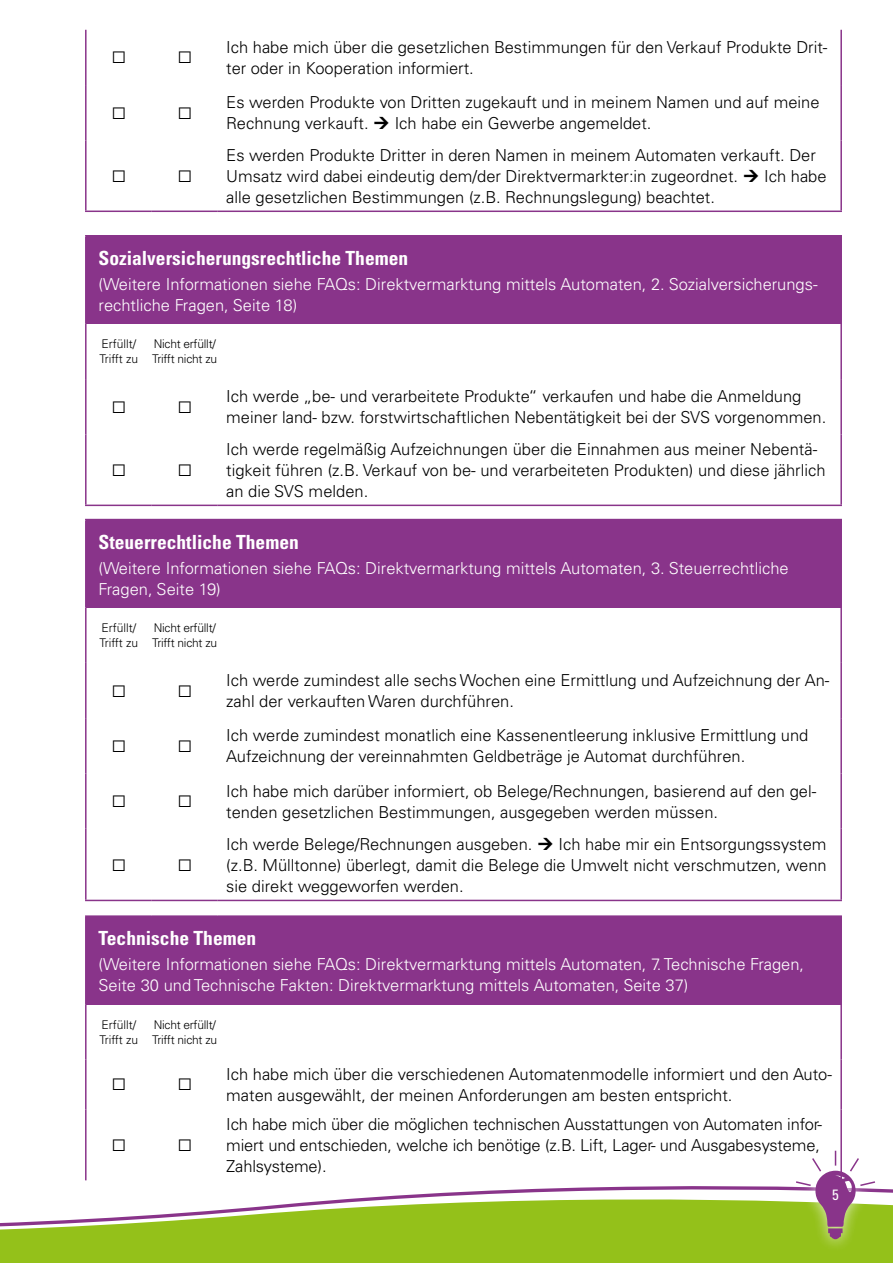
<style>
.page{position:relative;width:893px;height:1263px;background:#fff}
.page>*{position:absolute;margin:0;border:0;box-sizing:border-box;transform-origin:0 0}
.t1{font:700 condensed 19.5px "Univers LT Pro";color:#fff}
.t2{font:300 16.5px/21px "Univers LT Pro 45";color:#000}
.t3{font:300 16.5px/21px "Univers LT Pro 45";color:#fff}
.t4{font:condensed 15px "Univers LT Pro";color:#fff}
.t5{font:300 12px/15px "Univers LT Pro 45";letter-spacing:-.02em;color:#000}
.t6{font:300 12px/15px "Univers LT Pro 45";color:#000}
</style>
<div class="page">
<svg style="left:0;top:1180px;width:893px;height:83px;fill:#94c11a"></svg>
<div style="left:784px;top:1138px;width:103px;height:114px;background:#fff;opacity:.75"></div>
<svg style="left:794px;top:1151px;width:83px;height:88px"></svg>
<div style="left:86px;top:236px;width:755px;height:88px;background:#89348a"></div>
<hr style="left:85px;top:235px;width:67px;height:2px;background:#89348a">
<hr style="left:85px;top:237px;width:2px;height:87px;background:#89348a">
<hr style="left:152px;top:235px;width:66px;height:2px;background:#89348a">
<hr style="left:218px;top:235px;width:624px;height:2px;background:#89348a">
<hr style="left:85px;top:324px;width:2px;height:55px;background:#89348a">
<hr style="left:840px;top:324px;width:2px;height:55px;background:#89348a">
<hr style="left:85px;top:379px;width:2px;height:55px;background:#89348a">
<hr style="left:840px;top:379px;width:2px;height:55px;background:#89348a">
<hr style="left:85px;top:434px;width:2px;height:71px;background:#89348a">
<hr style="left:840px;top:434px;width:2px;height:71px;background:#89348a">
<hr style="left:840px;top:237px;width:2px;height:87px;background:#89348a">
<hr style="left:85px;top:505px;width:67px;height:1px;background:#89348a">
<hr style="left:152px;top:505px;width:66px;height:1px;background:#89348a">
<hr style="left:218px;top:505px;width:624px;height:1px;background:#89348a">
<div style="left:86px;top:519px;width:755px;height:88px;background:#89348a"></div>
<hr style="left:85px;top:519px;width:67px;height:1px;background:#89348a">
<hr style="left:85px;top:520px;width:2px;height:87px;background:#89348a">
<hr style="left:218px;top:519px;width:624px;height:1px;background:#89348a">
<hr style="left:85px;top:607px;width:2px;height:56px;background:#89348a">
<hr style="left:840px;top:607px;width:2px;height:56px;background:#89348a">
<hr style="left:85px;top:663px;width:2px;height:55px;background:#89348a">
<hr style="left:840px;top:663px;width:2px;height:55px;background:#89348a">
<hr style="left:85px;top:718px;width:2px;height:55px;background:#89348a">
<hr style="left:840px;top:718px;width:2px;height:55px;background:#89348a">
<hr style="left:85px;top:773px;width:2px;height:56px;background:#89348a">
<hr style="left:840px;top:773px;width:2px;height:56px;background:#89348a">
<hr style="left:85px;top:829px;width:2px;height:71px;background:#89348a">
<hr style="left:840px;top:829px;width:2px;height:71px;background:#89348a">
<hr style="left:840px;top:520px;width:2px;height:87px;background:#89348a">
<hr style="left:85px;top:900px;width:67px;height:1px;background:#89348a">
<hr style="left:152px;top:900px;width:66px;height:1px;background:#89348a">
<hr style="left:218px;top:900px;width:624px;height:1px;background:#89348a">
<hr style="left:85px;top:30px;width:2px;height:55px;background:#89348a">
<hr style="left:840px;top:30px;width:2px;height:55px;background:#89348a">
<hr style="left:85px;top:85px;width:2px;height:55px;background:#89348a">
<hr style="left:840px;top:85px;width:2px;height:55px;background:#89348a">
<hr style="left:85px;top:140px;width:2px;height:71px;background:#89348a">
<hr style="left:840px;top:140px;width:2px;height:71px;background:#89348a">
<hr style="left:85px;top:211px;width:67px;height:1px;background:#89348a">
<hr style="left:152px;top:211px;width:66px;height:1px;background:#89348a">
<hr style="left:218px;top:211px;width:624px;height:1px;background:#89348a">
<div style="left:86px;top:916px;width:755px;height:88px;background:#89348a"></div>
<hr style="left:85px;top:915px;width:67px;height:2px;background:#89348a">
<hr style="left:85px;top:917px;width:2px;height:87px;background:#89348a">
<hr style="left:152px;top:915px;width:66px;height:2px;background:#89348a">
<hr style="left:218px;top:915px;width:624px;height:2px;background:#89348a">
<hr style="left:85px;top:1004px;width:2px;height:55px;background:#89348a">
<hr style="left:840px;top:1004px;width:2px;height:55px;background:#89348a">
<hr style="left:85px;top:1059px;width:2px;height:50px;background:#89348a">
<hr style="left:840px;top:1059px;width:2px;height:50px;background:#89348a">
<hr style="left:85px;top:1109px;width:2px;height:71px;background:#89348a">
<hr style="left:840px;top:1109px;width:2px;height:71px;background:#89348a">
<hr style="left:840px;top:917px;width:2px;height:87px;background:#89348a">
<p class="t2" style="left:226px;top:36px;width:603px">Ich habe mich über die gesetzlichen Bestimmungen für den Verkauf Produkte Drit&shy;ter oder in Kooperation informiert.</p>
<p class="t2" style="left:226px;top:91px;width:595px">Es werden Produkte von Dritten zugekauft und in meinem Namen und auf meine<br>Rechnung verkauft.</p>
<p class="t2" style="left:395px;top:112px;width:258px">Ich habe ein Gewerbe angemeldet.</p>
<p class="t2" style="left:226px;top:144px;width:591px">Es werden Produkte Dritter in deren Namen in meinem Automaten verkauft. Der<br>Umsatz wird dabei eindeutig dem/der Direktvermarkter:in zugeordnet.</p>
<p class="t2" style="left:764px;top:165px;width:64px">Ich habe</p>
<p class="t2" style="left:226px;top:186px;width:490px">alle gesetzlichen Bestimmungen (z.B. Rechnungslegung) beachtet.</p>
<p class="t1" style="left:99px;top:246px;width:311px">Sozialversicherungsrechtliche Themen</p>
<p class="t3" style="left:99px;top:273px;width:721px">(Weitere Informationen siehe FAQs: Direktvermarktung mittels Automaten, 2. Sozialversicherungs&shy;rechtliche Fragen, Seite 18)</p>
<p class="t6" style="left:99px;top:336px;width:40px">Erfüllt/<br>Trifft zu</p>
<p class="t5" style="left:152px;top:336px;width:66px">Nicht erfüllt/<br>Trifft nicht zu</p>
<p class="t2" style="left:226px;top:385px;width:602px">Ich werde „be- und verarbeitete Produkte“ verkaufen und habe die Anmeldung meiner land- bzw. forstwirtschaftlichen Nebentätigkeit bei der SVS vorgenommen.</p>
<p class="t2" style="left:226px;top:438px;width:601px">Ich werde regelmäßig Aufzeichnungen über die Einnahmen aus meiner Nebentä&shy;tigkeit führen (z.B. Verkauf von be- und verarbeiteten Produkten) und diese jährlich an die SVS melden.</p>
<p class="t1" style="left:99px;top:530px;width:202px">Steuerrechtliche Themen</p>
<p class="t3" style="left:99px;top:557px;width:692px">(Weitere Informationen siehe FAQs: Direktvermarktung mittels Automaten, 3. Steuerrechtliche<br>Fragen, Seite 19)</p>
<p class="t6" style="left:99px;top:620px;width:40px">Erfüllt/<br>Trifft zu</p>
<p class="t5" style="left:152px;top:620px;width:66px">Nicht erfüllt/<br>Trifft nicht zu</p>
<p class="t2" style="left:226px;top:669px;width:605px">Ich werde zumindest alle sechs Wochen eine Ermittlung und Aufzeichnung der An&shy;zahl der verkauften Waren durchführen.</p>
<p class="t2" style="left:226px;top:724px;width:584px">Ich werde zumindest monatlich eine Kassenentleerung inklusive Ermittlung und<br>Aufzeichnung der vereinnahmten Geldbeträge je Automat durchführen.</p>
<p class="t2" style="left:226px;top:780px;width:592px">Ich habe mich darüber informiert, ob Belege/Rechnungen, basierend auf den gel&shy;tenden gesetzlichen Bestimmungen, ausgegeben werden müssen.</p>
<p class="t2" style="left:226px;top:833px;width:308px">Ich werde Belege/Rechnungen ausgeben.</p>
<p class="t2" style="left:226px;top:833px;width:602px;text-align:justify;text-indent:332px">Ich habe mir ein Entsorgungssystem (z.B. Mülltonne) überlegt, damit die Belege die Umwelt nicht verschmutzen, wenn sie direkt weggeworfen werden.</p>
<p class="t1" style="left:99px;top:926px;width:159px">Technische Themen</p>
<p class="t3" style="left:99px;top:954px;width:707px">(Weitere Informationen siehe FAQs: Direktvermarktung mittels Automaten, 7. Technische Fragen,<br>Seite 30 und Technische Fakten: Direktvermarktung mittels Automaten, Seite 37)</p>
<p class="t6" style="left:99px;top:1016px;width:40px">Erfüllt/<br>Trifft zu</p>
<p class="t5" style="left:152px;top:1016px;width:66px">Nicht erfüllt/<br>Trifft nicht zu</p>
<p class="t2" style="left:226px;top:1063px;width:607px">Ich habe mich über die verschiedenen Automatenmodelle informiert und den Auto&shy;maten ausgewählt, der meinen Anforderungen am besten entspricht.</p>
<p class="t2" style="left:226px;top:1113px;width:597px">Ich habe mich über die möglichen technischen Ausstattungen von Automaten infor&shy;miert und entschieden, welche ich benötige (z.B. Lift, Lager- und Ausgabesysteme,<br>Zahlsysteme).</p>
<p class="t4" style="left:832px;top:1185px;width:8px">5</p>
</div>
